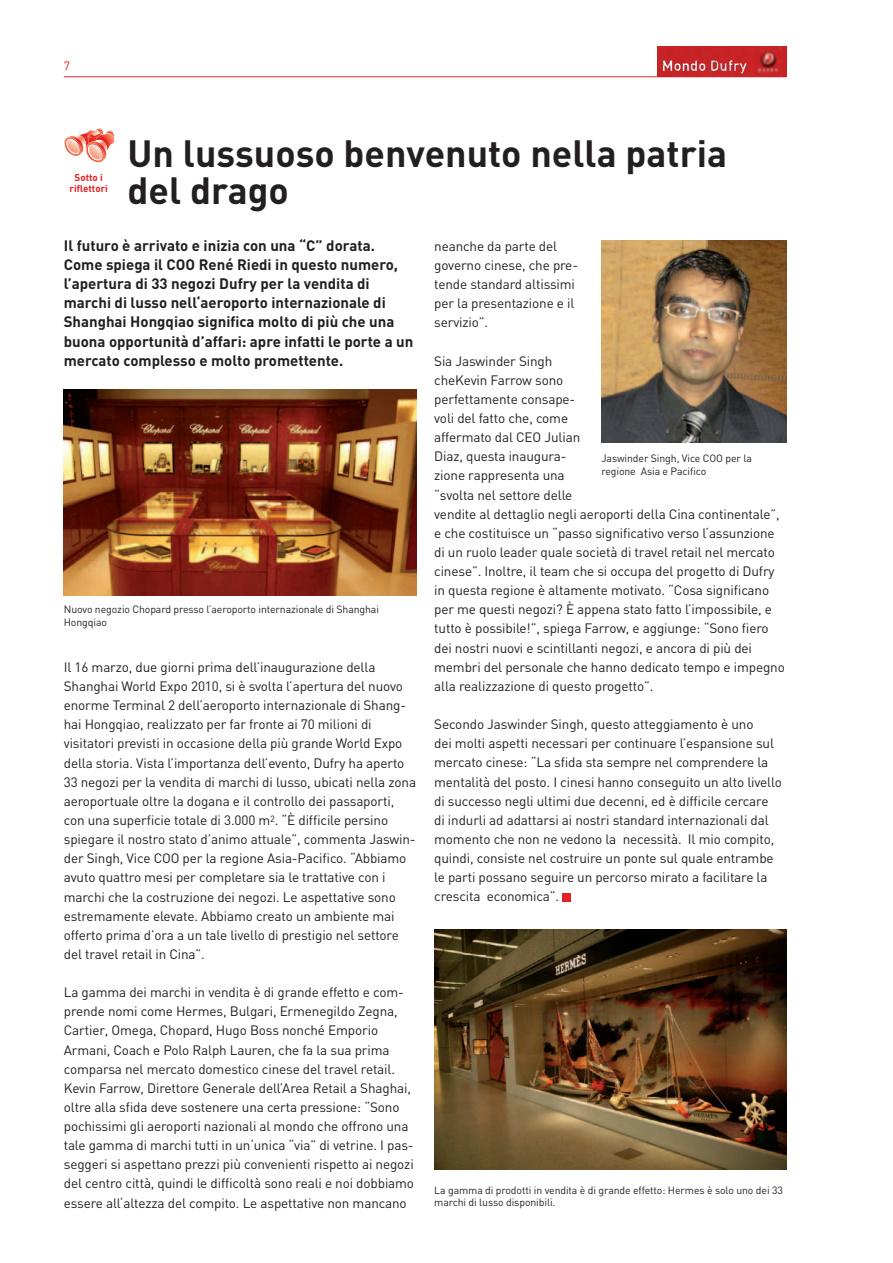
<style>
.page{position:relative;width:893px;height:1263px;background:#fff}
.page>*{position:absolute;margin:0;border:0;box-sizing:border-box;transform-origin:0 0}
.t1{font:700 37.5px/37.5px "DIN";color:#231f20}
.t2{font:700 15px/19.2px "DIN";color:#231f20}
.t3{font:700 14.7px "DIN";color:#fff}
.t4{font:13.5px/19.2px "DIN";letter-spacing:-.01em;color:#231f20}
.t5{font:12px "DIN";color:#e41f25}
.t6{font:10.5px/12.6px "DIN";letter-spacing:-.01em;color:#231f20}
.t7{font:700 9.9px/10.5px "DIN";color:#e41f25;text-align:center}
</style>
<div class="page">
<hr style="left:64px;top:76px;width:723px;height:1px;background:#e41f25">
<img style="left:657px;top:47px;width:130px;height:30px">
<div style="left:662px;top:58px;width:87px;height:17px;background:#fff;opacity:.75"></div>
<div style="left:660px;top:58px;width:85px;height:17px;background:#231f20;opacity:.75"></div>
<div style="left:562px;top:893px;width:9px;height:8px;background:#e41f25"></div>
<img style="left:64px;top:389px;width:352px;height:206px">
<img style="left:434px;top:930px;width:353px;height:239px">
<img style="left:601px;top:240px;width:186px;height:202px">
<svg style="left:64px;top:128px;width:51px;height:35px"></svg>
<p class="t5" style="left:64px;top:59px;width:8px">7</p>
<p class="t3" style="left:661px;top:56px;width:87px">Mondo Dufry</p>
<p class="t7" style="left:70px;top:172px;width:40px">Sotto i riflettori</p>
<h1 class="t1" style="left:128px;top:133px;width:601px">Un lussuoso benvenuto nella patria del drago</h1>
<p class="t2" style="left:64px;top:235px;width:351px">I l futuro è arrivato e inizia con una “C” dorata.<br>Come spiega il COO René Riedi in questo numero, l’apertura di 33 negozi Dufry per la vendita di marchi di lusso nell‘aeroporto internazionale di Shanghai Hongqiao significa molto di più che una buona opportunità d’affari: apre infatti le porte a un mercato complesso e molto promettente.</p>
<p class="t6" style="left:64px;top:603px;width:317px">Nuovo negozio Chopard presso l’aeroporto internazionale di Shanghai<br>Hongqiao</p>
<p class="t4" style="left:64px;top:657px;width:354px">Il 16 marzo, due giorni prima dell’inaugurazione della Shanghai World Expo 2010, si è svolta l’apertura del nuovo enorme Terminal 2 dell’aeroporto internazionale di Shang&shy;hai Hongqiao, realizzato per far fronte ai 70 milioni di visitatori previsti in occasione della più grande World Expo della storia. Vista l’importanza dell’evento, Dufry ha aperto 33 negozi per la vendita di marchi di lusso, ubicati nella zona aeroportuale oltre la dogana e il controllo dei passaporti, con una superficie totale di 3.000 m<sup>2</sup>. “È difficile persino spiegare il nostro stato d’animo attuale”, commenta Jaswin&shy;der Singh, Vice COO per la regione Asia-Pacifico. “Abbiamo avuto quattro mesi per completare sia le trattative con i marchi che la costruzione dei negozi. Le aspettative sono estremamente elevate. Abbiamo creato un ambiente mai offerto prima d’ora a un tale livello di prestigio nel settore del travel retail in Cina”.</p>
<p class="t4" style="left:64px;top:982px;width:352px">La gamma dei marchi in vendita è di grande effetto e com&shy;prende nomi come Hermes, Bulgari, Ermenegildo Zegna, Cartier, Omega, Chopard, Hugo Boss nonché Emporio Armani, Coach e Polo Ralph Lauren, che fa la sua prima comparsa nel mercato domestico cinese del travel retail.<br>Kevin Farrow, Direttore Generale dell’Area Retail a Shaghai, oltre alla sfida deve sostenere una certa pressione: “Sono pochissimi gli aeroporti nazionali al mondo che offrono una tale gamma di marchi tutti in un‘unica “via” di vetrine. I pas&shy;seggeri si aspettano prezzi più convenienti rispetto ai negozi del centro città, quindi le difficoltà sono reali e noi dobbiamo essere all‘altezza del compito. Le aspettative non mancano</p>
<p class="t4" style="left:434px;top:236px;width:145px">neanche da parte del governo cinese, che pre&shy;tende standard altissimi per la presentazione e il servizio”.</p>
<p class="t4" style="left:434px;top:351px;width:352px">Sia Jaswinder Singh<br>cheKevin Farrow sono<br>perfettamente consape-<br>voli del fatto che, come<br>affermato dal CEO Julian<br>Diaz, questa inaugura-<br>zione rappresenta una<br>“svolta nel settore delle<br>vendite al dettaglio negli aeroporti della Cina continentale”, e che costituisce un “passo significativo verso l‘assunzione di un ruolo leader quale società di travel retail nel mercato cinese”. Inoltre, il team che si occupa del progetto di Dufry in questa regione è altamente motivato. “Cosa significano per me questi negozi? È appena stato fatto l’impossibile, e tutto è possibile!”, spiega Farrow, e aggiunge: “Sono fiero dei nostri nuovi e scintillanti negozi, e ancora di più dei membri del personale che hanno dedicato tempo e impegno alla realizzazione di questo progetto”.</p>
<p class="t4" style="left:434px;top:714px;width:349px">Secondo Jaswinder Singh, questo atteggiamento è uno<br>dei molti aspetti necessari per continuare l’espansione sul mercato cinese: “La sfida sta sempre nel comprendere la mentalità del posto. I cinesi hanno conseguito un alto livello di successo negli ultimi due decenni, ed è difficile cercare di indurli ad adattarsi ai nostri standard internazionali dal momento che non ne vedono la necessità. Il mio compito, quindi, consiste nel costruire un ponte sul quale entrambe le parti possano seguire un percorso mirato a facilitare la crescita economica”.</p>
<p class="t6" style="left:601px;top:452px;width:152px">Jaswinder Singh, Vice COO per la regione Asia e Pacifico</p>
<p class="t6" style="left:434px;top:1183px;width:350px">La gamma di prodotti in vendita è di grande effetto: Hermes è solo uno dei 33 marchi di lusso disponibili.</p>
</div>
